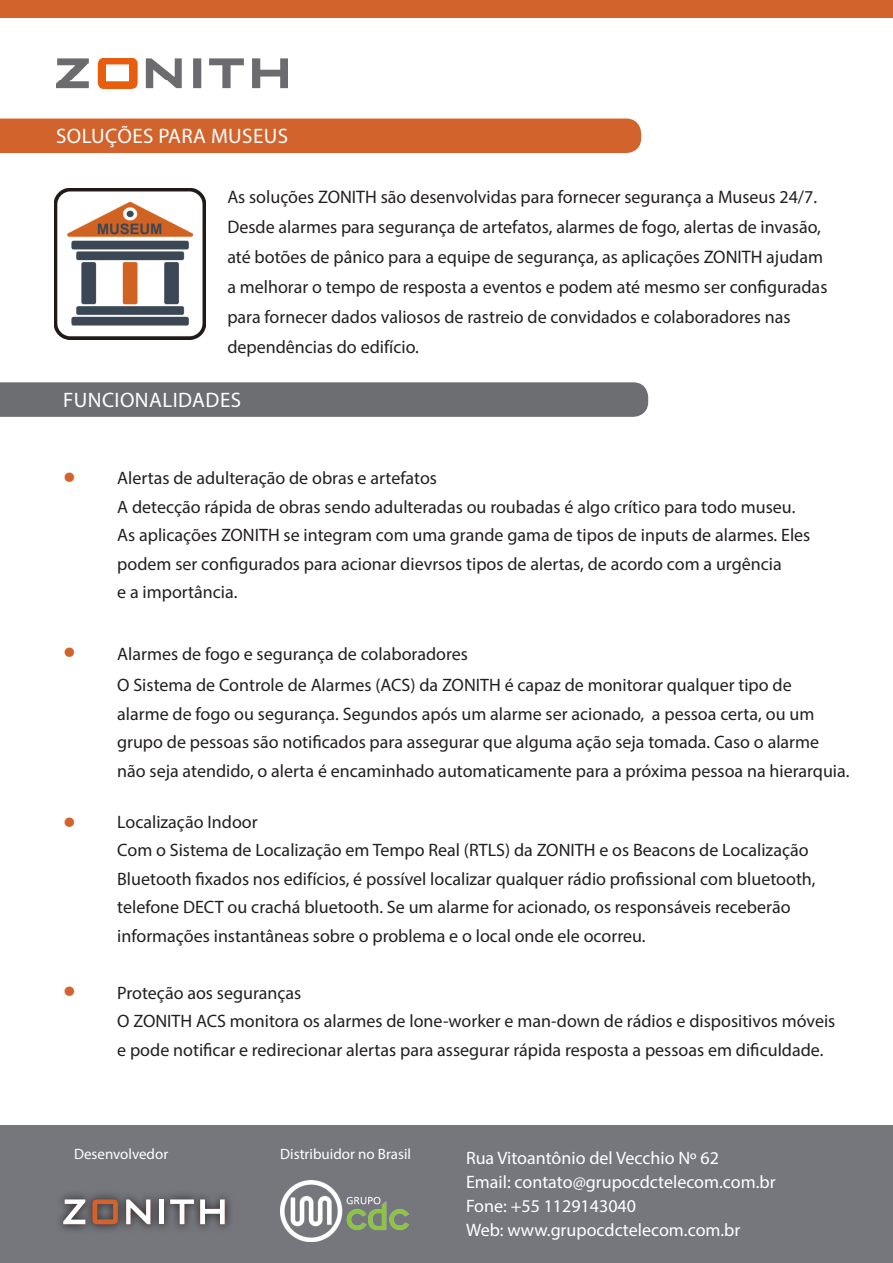
<style>
.page{position:relative;width:893px;height:1263px;background:#fff}
.page>*{position:absolute;margin:0;border:0;box-sizing:border-box;transform-origin:0 0}
.t1{font:45px "Myriad Pro";color:#d3632d}
.t2{font:21px "Myriad Pro";letter-spacing:.02em;color:#fff}
.t3{font:18.15px/30px "Myriad Pro";color:#231f20}
.t4{font:18px/28.5px "Myriad Pro";color:#231f20}
.t5{font:18px "Myriad Pro";color:#fff}
.t6{font:15px "Myriad Pro";color:#fff}
</style>
<div class="page">
<div style="left:0;top:1126px;width:893px;height:137px;background:#75777d"></div>
<div style="left:0;top:0;width:893px;height:17px;background:#d3632d"></div>
<img style="left:57px;top:58px;width:230px;height:31px">
<div style="left:0;top:119px;width:641px;height:34px;background:#d3632d"></div>
<div style="left:0;top:382px;width:648px;height:35px;background:#6d6e71"></div>
<img style="left:54px;top:188px;width:152px;height:152px">
<svg style="left:60px;top:1194px;width:170px;height:36px;fill:#67686e"></svg>
<svg style="left:63px;top:1199px;width:22px;height:25px"></svg>
<svg style="left:92px;top:1199px;width:26px;height:25px"></svg>
<svg style="left:126px;top:1199px;width:24px;height:25px"></svg>
<div style="left:159px;top:1199px;width:5px;height:25px;background:#fff"></div>
<svg style="left:170px;top:1199px;width:24px;height:25px"></svg>
<svg style="left:200px;top:1199px;width:25px;height:25px"></svg>
<img style="left:280px;top:1180px;width:128px;height:62px">
<p class="t2" style="left:56px;top:123px;width:234px">SOLUÇÕES PARA MUSEUS</p>
<p class="t3" style="left:227px;top:182px;width:602px">As soluções ZONITH são desenvolvidas para fornecer segurança a Museus 24/7.<br>Desde alarmes para segurança de artefatos, alarmes de fogo, alertas de invasão, até botões de pânico para a equipe de segurança, as aplicações ZONITH ajudam a melhorar o tempo de resposta a eventos e podem até mesmo ser configuradas para fornecer dados valiosos de rastreio de convidados e colaboradores nas dependências do edifício.</p>
<p class="t2" style="left:63px;top:387px;width:179px">FUNCIONALIDADES</p>
<p class="t1" style="left:63px;top:446px;width:14px">•</p>
<p class="t4" style="left:117px;top:464px;width:321px">Alertas de adulteração de obras e artefatos</p>
<p class="t4" style="left:117px;top:492px;width:695px">A detecção rápida de obras sendo adulteradas ou roubadas é algo crítico para todo museu.<br>As aplicações ZONITH se integram com uma grande gama de tipos de inputs de alarmes. Eles podem ser configurados para acionar dievrsos tipos de alertas, de acordo com a urgência<br>ae importância.</p>
<p class="t1" style="left:63px;top:621px;width:14px">•</p>
<p class="t4" style="left:117px;top:639px;width:352px">Alarmes de fogo e segurança de colaboradores</p>
<p class="t1" style="left:63px;top:791px;width:14px">•</p>
<p class="t4" style="left:117px;top:671px;width:734px">O Sistema de Controle de Alarmes (ACS) da ZONITH é capaz de monitorar qualquer tipo de<br>alarme de fogo ou segurança. Segundos após um alarme ser acionado a, pessoa certa, ou um grupo de pessoas são notificados para assegurar que alguma ação seja tomada. Caso o alarme não seja atendido o, alerta é encaminhado automaticamente para a próxima pessoa na hierarquia.</p>
<p class="t4" style="left:117px;top:807px;width:142px">Localização Indoor</p>
<p class="t4" style="left:117px;top:836px;width:700px">Com o Sistema de Localização em Tempo Real (RTLS) da ZONITH e os Beacons de Localização Bluetooth fixados nos edifícios é, possível localizar qualquer rádio profissional com bluetooth, telefone DECT ou crachá bluetooth. Se um alarme for acionado, os responsáveis receberão informações instantâneas sobre o problema oe local onde ele ocorreu.</p>
<p class="t1" style="left:63px;top:960px;width:14px">•</p>
<p class="t4" style="left:117px;top:978px;width:186px">Proteção aos seguranças</p>
<p class="t4" style="left:117px;top:1007px;width:720px">O ZONITH ACS monitora os alarmes de lone-worker e man-down de rádios e dispositivos móveis e pode notificar e redirecionar alertas para assegurar rápida resposta a pessoas em dificuldade.</p>
<p class="t6" style="left:74px;top:1144px;width:96px">Desenvolvedor</p>
<p class="t6" style="left:280px;top:1144px;width:132px">Distribuidor no Brasil</p>
<p class="t5" style="left:466px;top:1147px;width:254px">Rua Vitoantônio del Vecchio Nº 62</p>
<p class="t5" style="left:466px;top:1171px;width:311px">Email: contato@grupocdctelecom.com.br</p>
<p class="t5" style="left:466px;top:1195px;width:171px">Fone: +55 1129143040</p>
<p class="t5" style="left:466px;top:1219px;width:276px">Web: www.grupocdctelecom.com.br</p>
</div>
